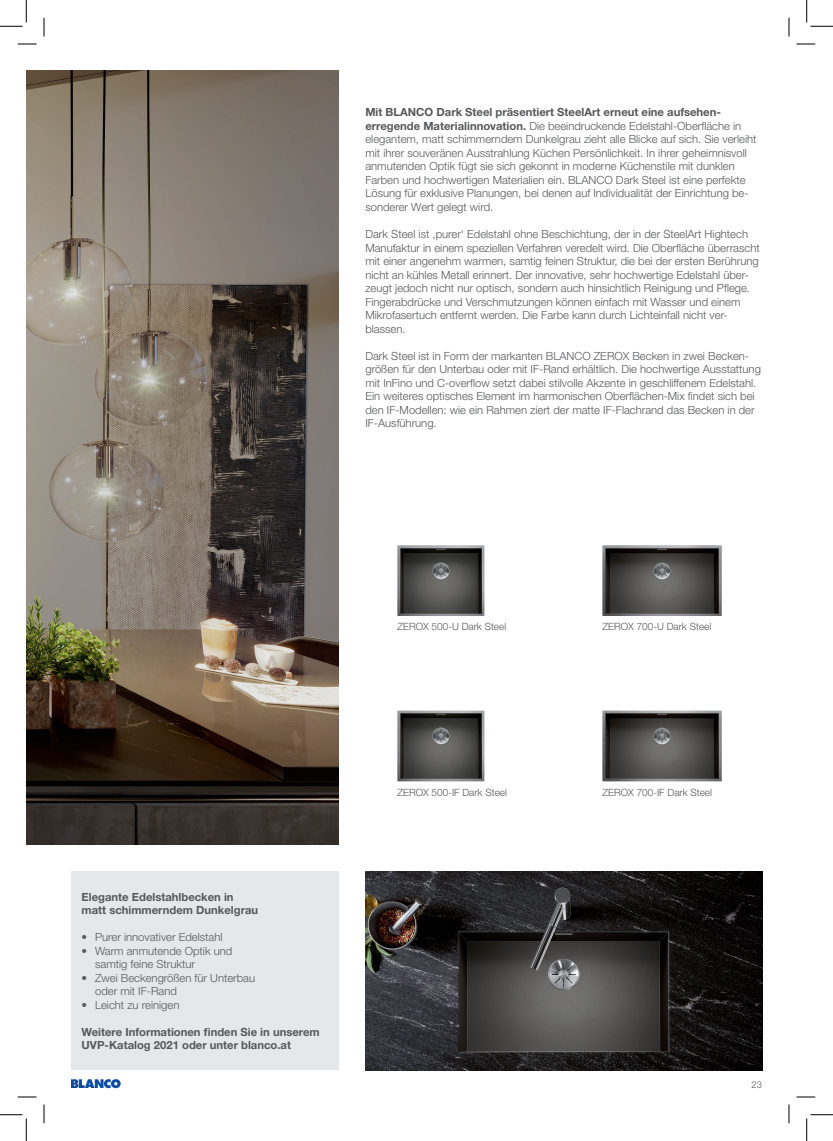
<style>
.page{position:relative;width:833px;height:1141px;background:#fff}
.page>*{position:absolute;margin:0;border:0;box-sizing:border-box;transform-origin:0 0}
.t1{font:300 11.25px/13.5px "Helvetica Neue LT Pro";color:#57585a}
.t2{font:700 11.25px/13.5px "Helvetica Neue LT Pro";color:#57585a}
.t3{font:300 10px "Helvetica Neue LT Pro";color:#57585a}
.t4{font:300 9.38px "Helvetica Neue LT Pro";color:#57585a}
.s1{font-weight:700}
</style>
<div class="page">
<svg style="left:71px;top:1079px;width:50px;height:8px"></svg>
<img style="left:26px;top:71px;width:312px;height:773px">
<img style="left:365px;top:871px;width:396px;height:198px">
<img style="left:397px;top:545px;width:87px;height:71px">
<img style="left:602px;top:710px;width:119px;height:71px">
<img style="left:397px;top:710px;width:87px;height:71px">
<img style="left:602px;top:545px;width:119px;height:71px">
<div style="left:71px;top:871px;width:267px;height:198px;background:#e6e7e9"></div>
<svg style="left:18px;top:43px;width:18px;height:2px"></svg>
<svg style="left:796px;top:43px;width:18px;height:2px"></svg>
<svg style="left:18px;top:1096px;width:18px;height:1px"></svg>
<svg style="left:796px;top:1096px;width:18px;height:1px"></svg>
<svg style="left:43px;top:18px;width:2px;height:18px"></svg>
<svg style="left:43px;top:1104px;width:2px;height:19px"></svg>
<svg style="left:788px;top:18px;width:1px;height:18px"></svg>
<svg style="left:788px;top:1104px;width:1px;height:19px"></svg>
<svg style="left:0;top:0;width:27px;height:27px"></svg>
<svg style="left:0;top:1114px;width:27px;height:26px"></svg>
<svg style="left:806px;top:0;width:26px;height:27px"></svg>
<svg style="left:806px;top:1114px;width:26px;height:26px"></svg>
<p class="t1" style="left:365px;top:105px;width:392px"><span class="s1">Mit BLANCO Dark Steel präsentiert SteelArt erneut eine aufsehen&shy;erregende Materialinnovation.</span> Die beeindruckende Edelstahl-Oberfläche in elegantem, matt schimmerndem Dunkelgrau zieht alle Blicke auf sich. Sie verleiht mit ihrer souveränen Ausstrahlung Küchen Persönlichkeit. In ihrer geheimnisvoll anmutenden Optik fügt sie sich gekonnt in moderne Küchenstile mit dunklen Farben und hochwertigen Materialien ein. BLANCO Dark Steel ist eine perfekte Lösung für exklusive Planungen, bei denen auf Individualität der Einrichtung be&shy;sonderer Wert gelegt wird.</p>
<p class="t1" style="left:365px;top:227px;width:395px">Dark Steel ist ‚purer‘ Edelstahl ohne Beschichtung, der in der SteelArt Hightech Manufaktur in einem speziellen Verfahren veredelt wird. Die Oberfläche überrascht mit einer angenehm warmen, samtig feinen Struktur, die bei der ersten Berührung nicht an kühles Metall erinnert. Der innovative, sehr hochwertige Edelstahl über&shy;zeugt jedoch nicht nur optisch, sondern auch hinsichtlich Reinigung und Pflege.<br>Fingerabdrücke und Verschmutzungen können einfach mit Wasser und einem Mikrofasertuch entfernt werden. Die Farbe kann durch Lichteinfall nicht ver&shy;blassen.</p>
<p class="t1" style="left:365px;top:348px;width:397px">Dark Steel ist in Form der markanten BLANCO ZEROX Becken in zwei Becken&shy;größen für den Unterbau oder mit IF-Rand erhältlich. Die hochwertige Ausstattung mit InFino und C-overflow setzt dabei stilvolle Akzente in geschliffenem Edelstahl.<br>Ein weiteres optisches Element im harmonischen Oberflächen-Mix findet sich bei den IF-Modellen: wie ein Rahmen ziert der matte IF-Flachrand das Becken in der IF-Ausführung.</p>
<p class="t2" style="left:82px;top:889px;width:178px">Elegante Edelstahlbecken in matt schimmerndem Dunkelgrau</p>
<p class="t1" style="left:82px;top:930px;width:142px">• Purer innovativer Edelstahl</p>
<p class="t1" style="left:95px;top:943px;width:139px;text-indent:-13px">• Warm anmutende Optik und samtig feine Struktur</p>
<p class="t1" style="left:95px;top:970px;width:161px;text-indent:-13px">• Zwei Beckengrößen für Unterbau oder mit IF-Rand</p>
<p class="t1" style="left:82px;top:997px;width:99px">• Leicht zu reinigen</p>
<p class="t2" style="left:82px;top:1024px;width:239px">Weitere Informationen finden Sie in unserem<br>UVP-Katalog 2021 oder unter blanco.at</p>
<p class="t3" style="left:397px;top:620px;width:110px">ZEROX 500-U Dark Steel</p>
<p class="t3" style="left:602px;top:620px;width:110px">ZEROX 700-U Dark Steel</p>
<p class="t3" style="left:397px;top:785px;width:111px">ZEROX 500-IF Dark Steel</p>
<p class="t3" style="left:602px;top:785px;width:111px">ZEROX 700-IF Dark Steel</p>
<p class="t4" style="left:751px;top:1078px;width:12px">23</p>
</div>
